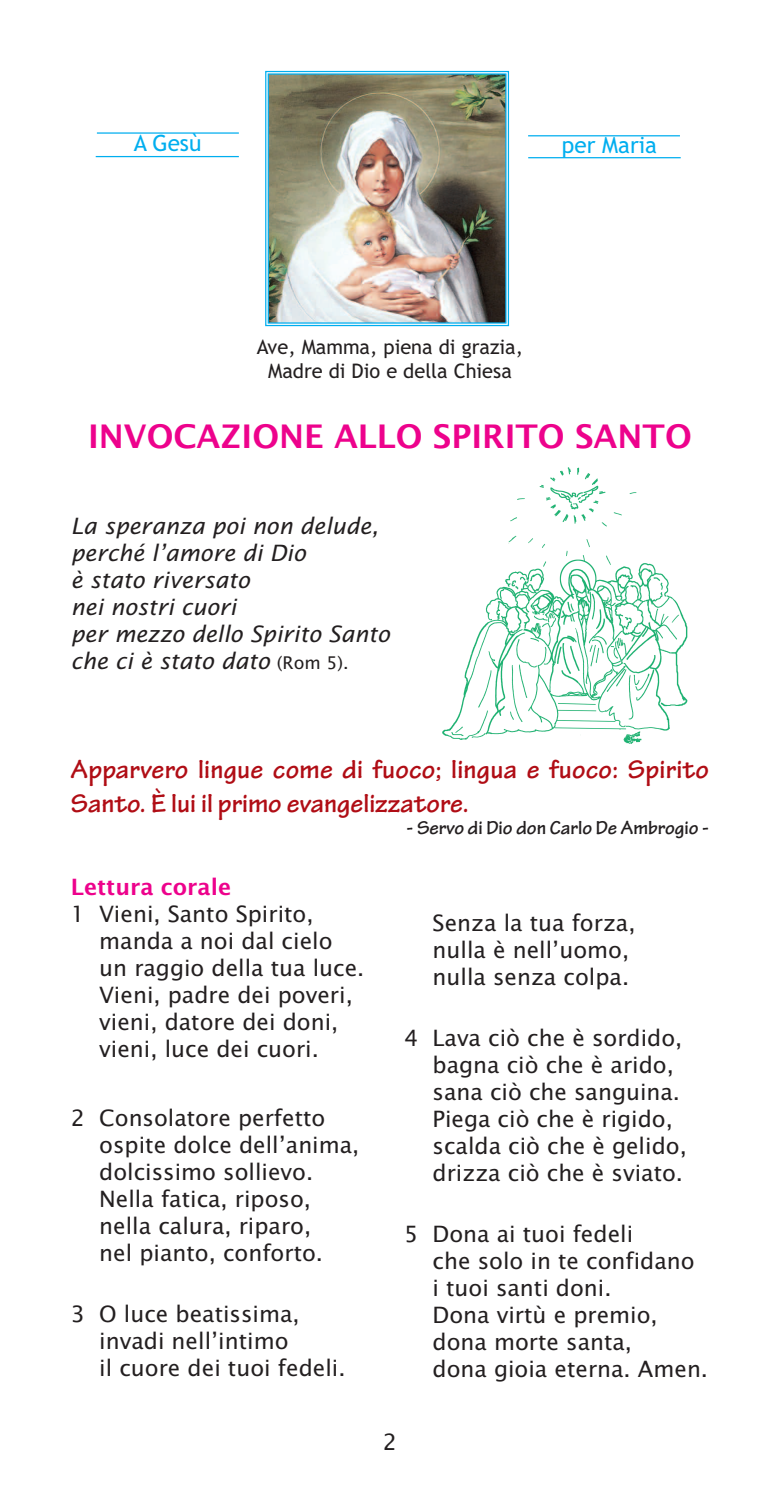
<style>
.page{position:relative;width:780px;height:1489px;background:#fff}
.page>*{position:absolute;margin:0;border:0;box-sizing:border-box;transform-origin:0 0}
.t1{font:600 32.5px "Lucida Sans";color:#ed028c}
.t2{font:700 27.5px/34.8px "Tekton Pro";color:#b00d15}
.t3{font:22.5px/27px "Lucida Sans";color:#231f20}
.t4{font:italic 22.5px/27px "Lucida Sans";color:#231f20}
.t5{font:22.5px "Trebuchet MS";color:#00aeef}
.t6{font:600 22.5px "Lucida Sans";color:#ed028c}
.t7{font:20px/24px "Trebuchet MS";color:#231f20;text-align:center}
.t8{font:700 20px "Tekton Pro";color:#231f20}
.s1{font-style:normal;font-size:17.5px}
</style>
<div class="page">
<img style="left:270px;top:75px;width:234px;height:246px">
<div style="left:265px;top:71px;width:244px;height:255px;border:1px solid #00aeef"></div>
<div style="left:268px;top:73px;width:238px;height:250px;border:1px solid #00aeef"></div>
<hr style="left:97px;top:132px;width:142px;height:2px;background:#00aeef">
<hr style="left:96px;top:156px;width:143px;height:1px;background:#00aeef">
<hr style="left:528px;top:157px;width:152px;height:1px;background:#00aeef">
<hr style="left:528px;top:135px;width:152px;height:1px;background:#00aeef">
<img style="left:442px;top:467px;width:246px;height:276px">
<p class="t5" style="left:134px;top:130px;width:69px">A Gesù</p>
<p class="t5" style="left:562px;top:132px;width:97px">per Maria</p>
<p class="t7" style="left:257px;top:335px;width:267px">Ave, Mamma, piena di grazia,<br>Madre di Dio e della Chiesa</p>
<h1 class="t1" style="left:88px;top:418px;width:605px">INVOCAZIONE ALLO SPIRITO SANTO</h1>
<p class="t4" style="left:71px;top:513px;width:320px">La speranza poi non delude, perché l’amore di Dio<br>è stato riversato<br>nei nostri cuori<br>per mezzo dello Spirito Santo che ci è stato dato <span class="s1">(Rom 5).</span></p>
<p class="t2" style="left:71px;top:755px;width:639px">Apparvero lingue come di fuoco; lingua e fuoco: Spirito<br>Santo. È lui il primo evangelizzatore.</p>
<p class="t8" style="left:406px;top:820px;width:304px">- Servo di Dio don Carlo De Ambrogio -</p>
<p class="t6" style="left:71px;top:874px;width:162px">Lettura corale</p>
<p class="t3" style="left:99px;top:901px;width:266px;text-indent:-28px">1 Vieni, Santo Spirito, manda a noi dal cielo un raggio della tua luce.<br>Vieni, padre dei poveri, vieni, datore dei doni, vieni, luce dei cuori.</p>
<p class="t3" style="left:99px;top:1104px;width:261px;text-indent:-28px">2 Consolatore perfetto ospite dolce dell’anima, dolcissimo sollievo.<br>Nella fatica, riposo, nella calura, riparo,<br>nel pianto, conforto.</p>
<p class="t3" style="left:99px;top:1300px;width:248px;text-indent:-28px">3 O luce beatissima, invadi nell’intimo<br>il cuore dei tuoi fedeli.</p>
<p class="t3" style="left:432px;top:909px;width:204px">Senza la tua forza, nulla è nell’uomo, nulla senza colpa.</p>
<p class="t3" style="left:432px;top:1024px;width:256px;text-indent:-28px">4 Lava ciò che è sordido, bagna ciò che è arido, sana ciò che sanguina.<br>Piega ciò che è rigido, scalda ciò che è gelido, drizza ciò che è sviato.</p>
<p class="t3" style="left:432px;top:1220px;width:277px;text-indent:-28px">5 Dona ai tuoi fedeli<br>che solo in te confidano<br>i tuoi santi doni.<br>Dona virtù e premio, dona morte santa,<br>dona gioia eterna. Amen.</p>
<p class="t3" style="left:383px;top:1428px;width:16px">2</p>
</div>
